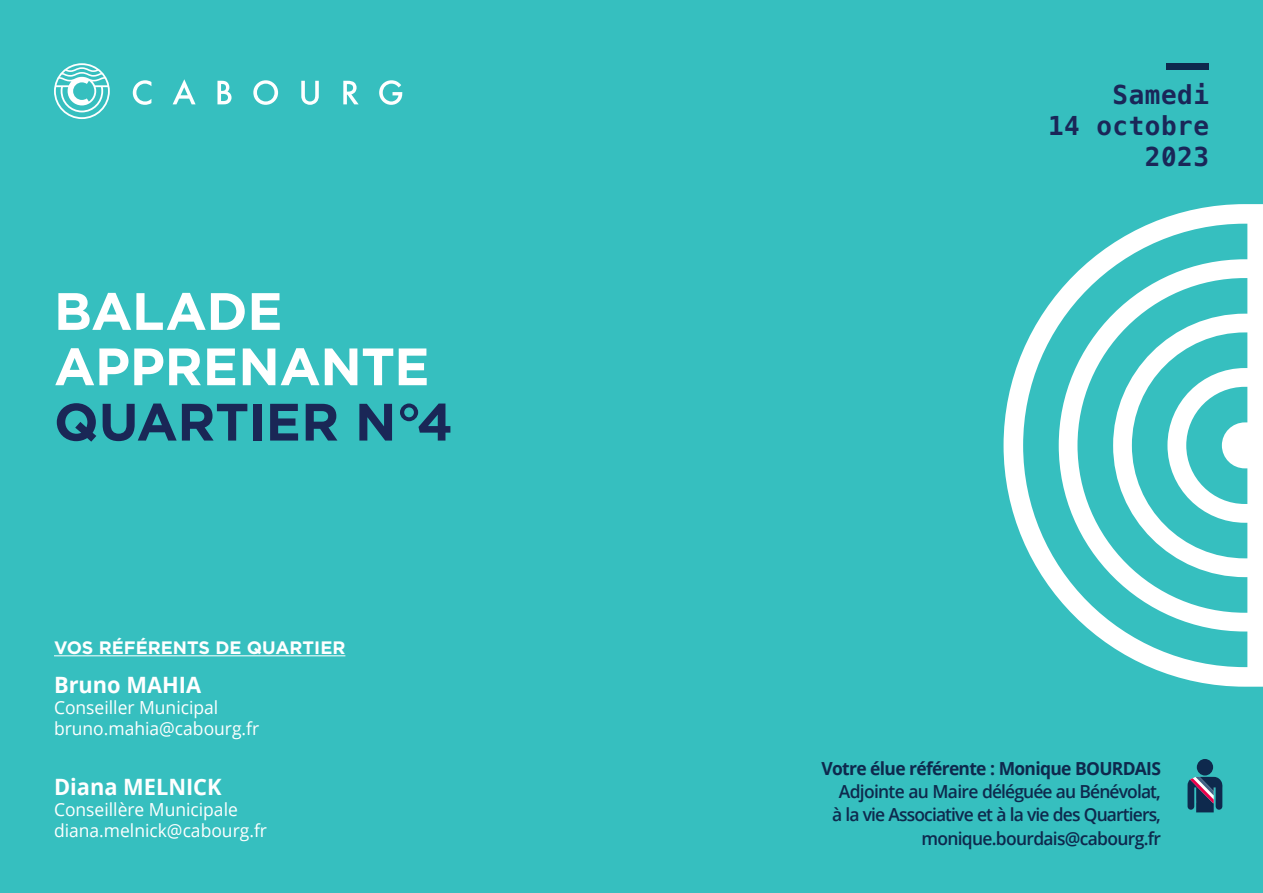
<style>
.page{position:relative;width:1263px;height:893px;background:#36bfbf}
.page>*{position:absolute;margin:0;border:0;box-sizing:border-box;transform-origin:0 0}
.Main_Headers{font:700 52.5px "Gotham";letter-spacing:-.01em;color:#fff}
.Main_Headers-2{font:700 52.5px "Gotham";letter-spacing:-.005em;color:#1a2756}
.t1{font:700 25.95px "Menlo";letter-spacing:.02em;color:#1a2658}
.t2{font:700 22.5px "Open Sans";color:#fff}
.BODY{font:600 18px "Open Sans";letter-spacing:-.05em;color:#0e294d}
.t3{font:18px "Open Sans";color:#fff}
.BODY-2{font:700 18px "Open Sans";letter-spacing:-.04em;color:#0e294d}
.t4{font:700 18px "Gotham";color:#fff}
.s1{color:#1a2757}
</style>
<div class="page">
<svg style="left:133px;top:80px;width:18px;height:25px"></svg>
<svg style="left:173px;top:79px;width:23px;height:25px"></svg>
<svg style="left:217px;top:81px;width:15px;height:23px"></svg>
<svg style="left:253px;top:80px;width:25px;height:25px"></svg>
<svg style="left:301px;top:81px;width:18px;height:24px"></svg>
<svg style="left:343px;top:81px;width:16px;height:23px"></svg>
<svg style="left:379px;top:80px;width:23px;height:25px"></svg>
<svg style="left:54px;top:63px;width:56px;height:56px"></svg>
<hr style="left:54px;top:655px;width:291px;height:1px;background:#fff">
<div style="left:1166px;top:63px;width:43px;height:7px;background:#0e294d"></div>
<svg style="left:1003px;top:204px;width:260px;height:483px"></svg>
<div style="left:1197px;top:759px;width:16px;height:16px;background:#0e294d;border-radius:50%"></div>
<svg style="left:1187px;top:777px;width:35px;height:35px"></svg>
<p class="Main_Headers" style="left:54px;top:276px;width:230px">BALADE</p>
<p class="Main_Headers" style="left:54px;top:332px;width:377px">APPRENANTE</p>
<p class="Main_Headers-2" style="left:54px;top:387px;width:400px">QUARTIER <span class="s1">N°4</span></p>
<p class="t4" style="left:54px;top:636px;width:293px">VOS RÉFÉRENTS DE QUARTIER</p>
<p class="t2" style="left:54px;top:669px;width:149px">Bruno MAHIA</p>
<p class="t3" style="left:54px;top:695px;width:166px">Conseiller Municipal</p>
<p class="t3" style="left:54px;top:716px;width:207px">bruno.mahia@cabourg.fr</p>
<p class="t2" style="left:54px;top:771px;width:169px">Diana MELNICK</p>
<p class="t3" style="left:54px;top:797px;width:185px">Conseillère Municipale</p>
<p class="t3" style="left:54px;top:818px;width:215px">diana.melnick@cabourg.fr</p>
<p class="t1" style="left:1112px;top:76px;width:98px">Samedi</p>
<p class="t1" style="left:1048px;top:107px;width:162px">14 octobre</p>
<p class="t1" style="left:1145px;top:138px;width:66px">2023</p>
<p class="BODY-2" style="left:821px;top:755px;width:341px">Votre élue référente : Monique BOURDAIS</p>
<p class="BODY" style="left:839px;top:779px;width:324px">Adjointe au Maire déléguée au Bénévolat,</p>
<p class="BODY" style="left:832px;top:802px;width:330px">à la vie Associative et à la vie des Quartiers,</p>
<p class="BODY" style="left:921px;top:826px;width:241px">monique.bourdais@cabourg.fr</p>
</div>
